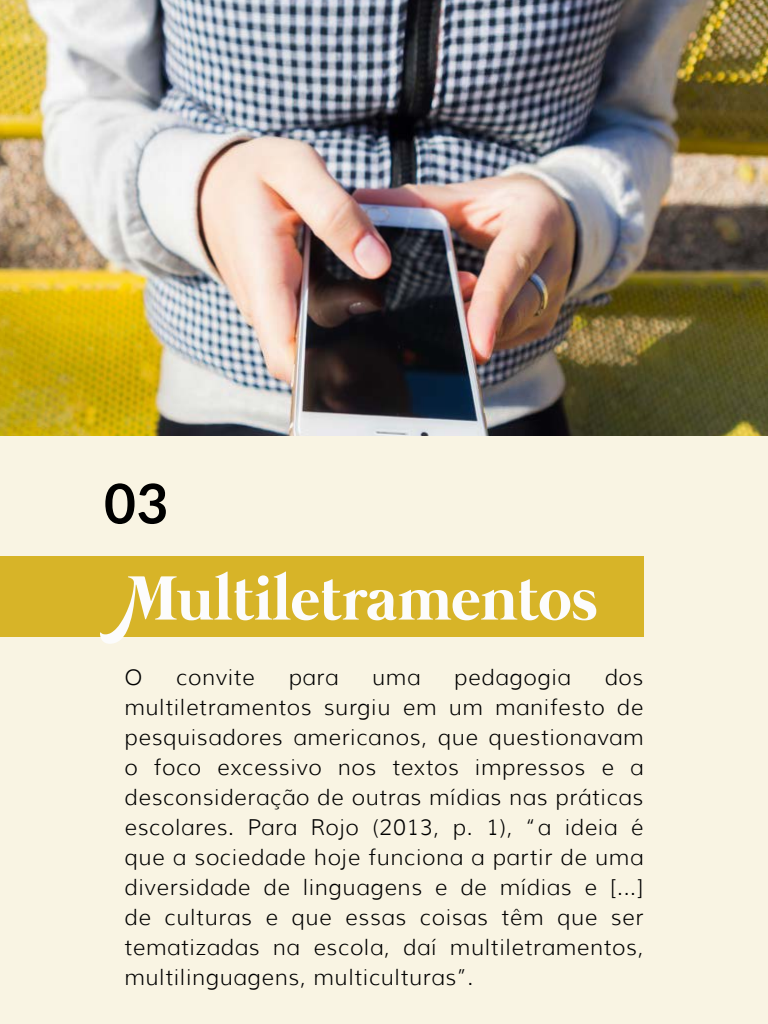
<style>
.page{position:relative;width:768px;height:1024px;background:#fff}
.page>*{position:absolute;margin:0;border:0;box-sizing:border-box;transform-origin:0 0}
.t1{font:700 64px "Mermaid";color:#fcfcfc}
.t2{font:700 55px "Lato";color:#000}
.t3{font:300 22px/30px "Muli";letter-spacing:.03em;color:#000;text-align:justify}
.s1{font-family:"Mermaid Swash Caps"}
</style>
<div class="page">
<img style="left:0;top:0;width:768px;height:436px">
<div style="left:0;top:436px;width:768px;height:588px;background:#f9f4e3"></div>
<div style="left:0;top:556px;width:644px;height:81px;background:#d7b428"></div>
<h2 class="t2" style="left:104px;top:472px;width:65px">03</h2>
<h1 class="t1" style="left:124px;top:562px;width:475px"><span class="s1">M</span>ultiletramentos</h1>
<p class="t3" style="left:124px;top:663px;width:521px;text-indent:480px">dos multiletramentos surgiu em um manifesto de pesquisadores americanos, que questionavam o foco excessivo nos textos impressos e a desconsideração de outras mídias nas práticas escolares. Para Rojo (2013, p. 1), “a ideia é que a sociedade hoje funciona a partir de uma diversidade de linguagens e de mídias e [...] de culturas e que essas coisas têm que ser tematizadas na escola, daí multiletramentos, multilinguagens, multiculturas”.</p>
<p class="t3" style="left:124px;top:663px;width:19px">O</p>
<p class="t3" style="left:176px;top:663px;width:80px">convite</p>
<p class="t3" style="left:289px;top:663px;width:51px">para</p>
<p class="t3" style="left:372px;top:663px;width:50px">uma</p>
<p class="t3" style="left:454px;top:663px;width:118px">pedagogia</p>
</div>
